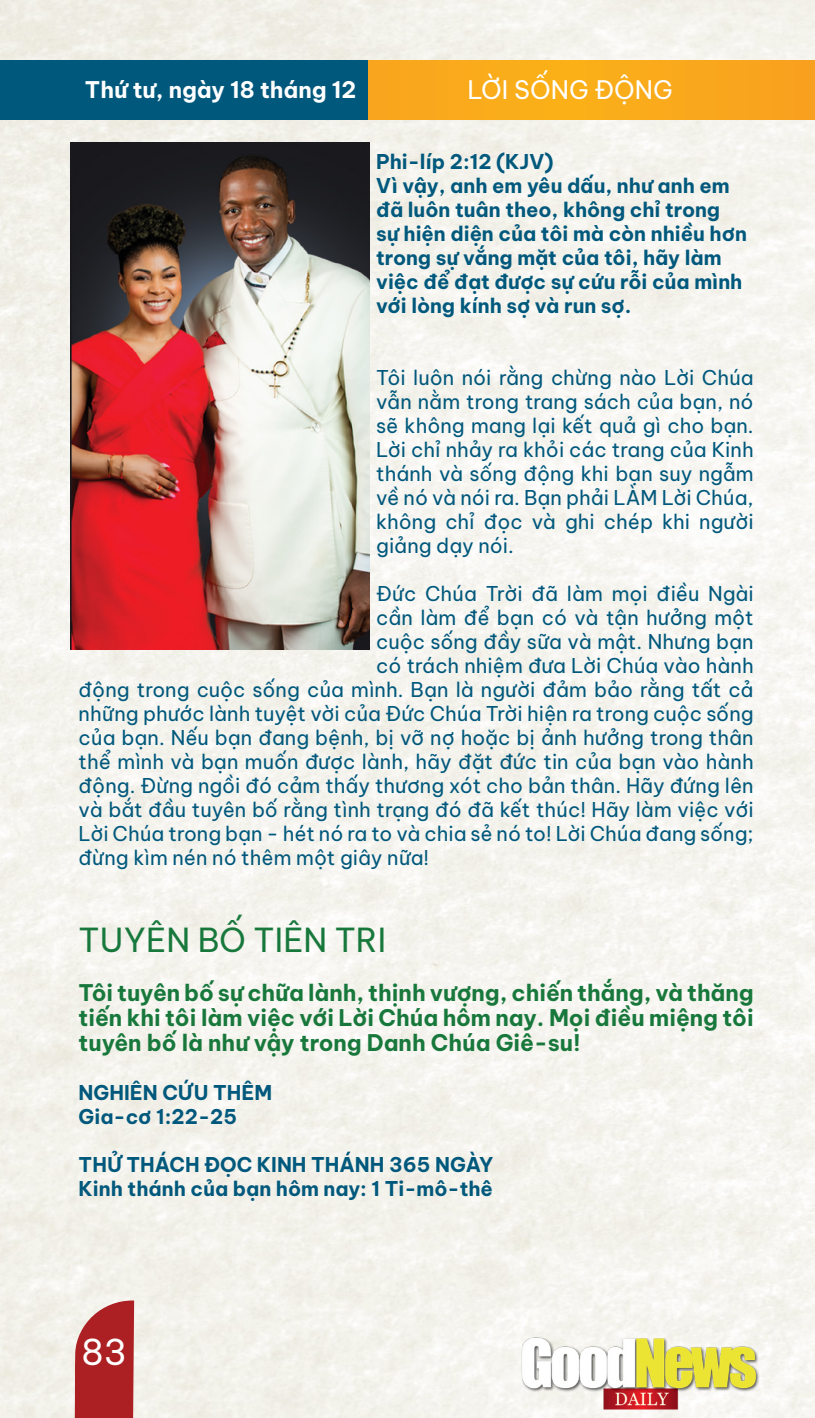
<style>
.page{position:relative;width:815px;height:1418px;background:#fff}
.page>*{position:absolute;margin:0;border:0;box-sizing:border-box;transform-origin:0 0}
.t1{font:35px "Be Vietnam Pro";color:#fff}
.t2{font:32.5px "Be Vietnam Pro";color:#18783c}
.t3{font:25px "Be Vietnam Pro";color:#fff}
.t4{font:700 22.5px/25px "Be Vietnam Pro";color:#18783c;text-align:justify}
.t5{font:700 22.5px "Be Vietnam Pro";color:#fff}
.t6{font:20px/24px "Be Vietnam Pro";color:#00587c;text-align:justify}
.t7{font:700 20px/24px "Be Vietnam Pro";color:#00587c}
</style>
<div class="page">
<img style="left:0;top:0;width:815px;height:1417px">
<div style="left:139px;top:60px;width:676px;height:60px;background:#faa91c"></div>
<div style="left:0;top:60px;width:368px;height:60px;background:#00587c"></div>
<svg style="left:73px;top:1300px;width:61px;height:117px;background:#b53c3e"></svg>
<img style="left:516px;top:1335px;width:245px;height:76px">
<img style="left:71px;top:142px;width:299px;height:508px">
<p class="t5" style="left:85px;top:70px;width:273px">Thứ tư, ngày 18 tháng 12</p>
<p class="t3" style="left:467px;top:69px;width:207px">LỜI SỐNG ĐỘNG</p>
<p class="t7" style="left:376px;top:147px;width:372px">Phi-líp 2:12 (KJV)<br>Vì vậy, anh em yêu dấu, như anh em đã luôn tuân theo, không chỉ trong sự hiện diện của tôi mà còn nhiều hơn trong sự vắng mặt của tôi, hãy làm việc để đạt được sự cứu rỗi của mình với lòng kính sợ và run sợ.</p>
<p class="t6" style="left:376px;top:363px;width:379px">Tôi luôn nói rằng chừng nào Lời Chúa vẫn nằm trong trang sách của bạn, nó sẽ không mang lại kết quả gì cho bạn.<br>Lời chỉ nhảy ra khỏi các trang của Kinh thánh và sống động khi bạn suy ngẫm về nó và nói ra. Bạn phải LÀM Lời Chúa, không chỉ đọc và ghi chép khi người giảng dạy nói.</p>
<p class="t6" style="left:376px;top:579px;width:379px">Đức Chúa Trời đã làm mọi điều Ngài</p>
<p class="t6" style="left:376px;top:603px;width:379px">cần làm để bạn có và tận hưởng một</p>
<p class="t6" style="left:376px;top:627px;width:379px">cuộc sống đầy sữa và mật. Nhưng bạn</p>
<p class="t6" style="left:376px;top:651px;width:379px">có trách nhiệm đưa Lời Chúa vào hành</p>
<p class="t6" style="left:79px;top:675px;width:677px">động trong cuộc sống của mình. Bạn là người đảm bảo rằng tất cả</p>
<p class="t6" style="left:79px;top:699px;width:676px">những phước lành tuyệt vời của Đức Chúa Trời hiện ra trong cuộc sống</p>
<p class="t6" style="left:79px;top:723px;width:676px">của bạn. Nếu bạn đang bệnh, bị vỡ nợ hoặc bị ảnh hưởng trong thân</p>
<p class="t6" style="left:79px;top:747px;width:676px">thể mình và bạn muốn được lành, hãy đặt đức tin của bạn vào hành</p>
<p class="t6" style="left:79px;top:771px;width:677px">động. Đừng ngồi đó cảm thấy thương xót cho bản thân. Hãy đứng lên</p>
<p class="t6" style="left:79px;top:795px;width:677px">và bắt đầu tuyên bố rằng tình trạng đó đã kết thúc! Hãy làm việc với</p>
<p class="t6" style="left:79px;top:819px;width:676px">Lời Chúa trong bạn - hét nó ra to và chia sẻ nó to! Lời Chúa đang sống;</p>
<p class="t6" style="left:79px;top:843px;width:352px">đừng kìm nén nó thêm một giây nữa!</p>
<p class="t2" style="left:79px;top:913px;width:309px">TUYÊN BỐ TIÊN TRI</p>
<p class="t4" style="left:79px;top:978px;width:676px">Tôi tuyên bố sự chữa lành, thịnh vượng, chiến thắng, và thăng tiến khi tôi làm việc với Lời Chúa hôm nay. Mọi điều miệng tôi tuyên bố là như vậy trong Danh Chúa Giê-su!</p>
<p class="t7" style="left:79px;top:1078px;width:195px">NGHIÊN CỨU THÊM<br>Gia-cơ 1:22-25</p>
<p class="t7" style="left:79px;top:1150px;width:416px">THỬ THÁCH ĐỌC KINH THÁNH 365 NGÀY<br>Kinh thánh của bạn hôm nay: 1 Ti-mô-thê</p>
<h1 class="t1" style="left:82px;top:1323px;width:47px">83</h1>
</div>
